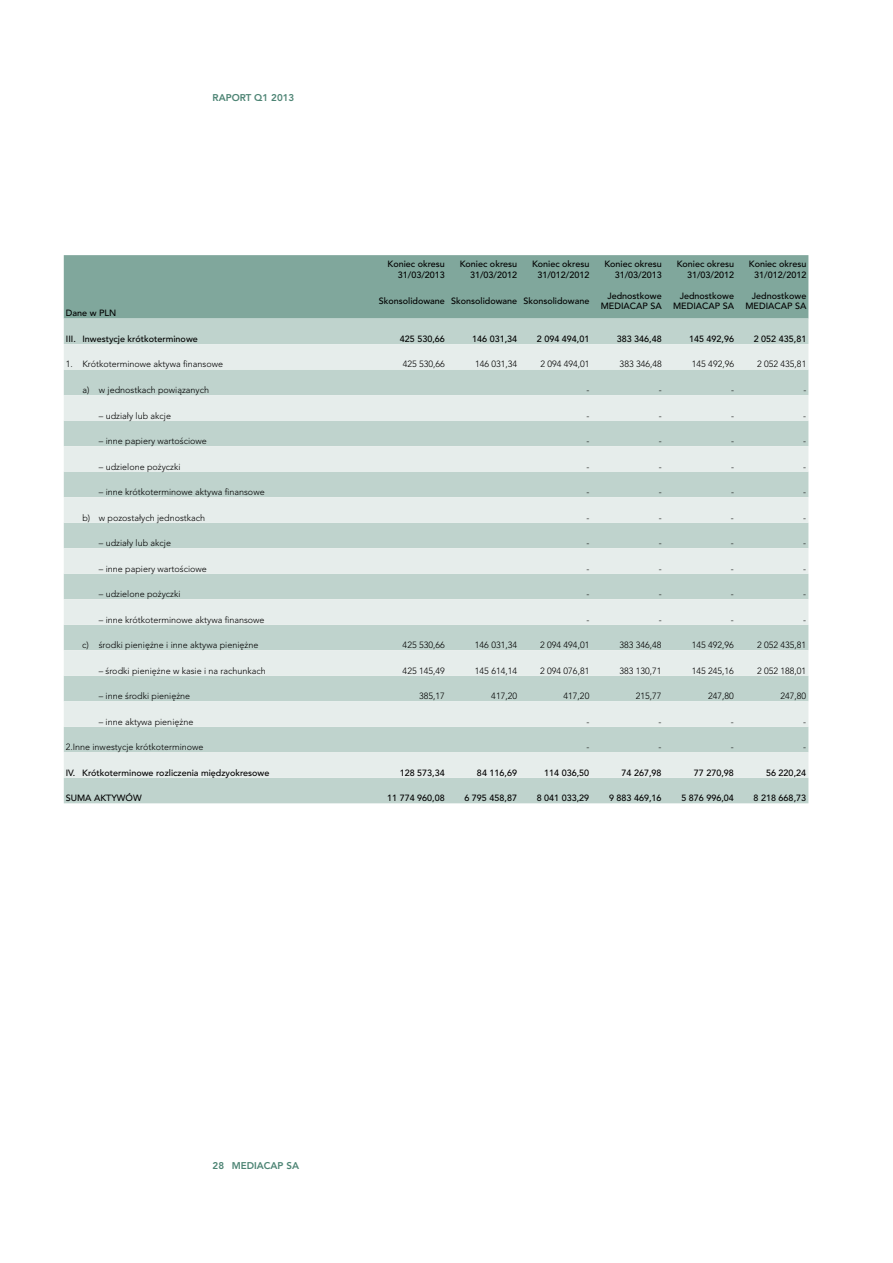
<style>
.page{position:relative;width:893px;height:1263px;background:#fff}
.page>*{position:absolute;margin:0;border:0;box-sizing:border-box;transform-origin:0 0}
.t1{font:800 9.75px "Avenir LT Pro";color:#4d8474}
.t2{font:300 9px "Avenir LT Pro";color:#000}
.t3{font:500 9px/10.5px "Avenir LT Pro";color:#000;text-align:right}
</style>
<div class="page">
<div style="left:64px;top:255px;width:744px;height:64px;background:#80a79c"></div>
<div style="left:64px;top:319px;width:744px;height:484px;background:#bfd3cd"></div>
<svg style="left:64px;top:344px;width:744px;height:434px;fill:#e6edeb"></svg>
<p class="t3" style="left:66px;top:308px;width:52px">Dane w PLN</p>
<p class="t1" style="left:213px;top:92px;width:83px">RAPORT Q1 2013</p>
<p class="t3" style="left:387px;top:259px;width:59px">Koniec okresu<br>31/03/2013</p>
<p class="t3" style="left:460px;top:259px;width:59px">Koniec okresu<br>31/03/2012</p>
<p class="t3" style="left:532px;top:259px;width:59px;text-align:center">Koniec okresu<br>31/012/2012</p>
<p class="t3" style="left:604px;top:259px;width:59px">Koniec okresu<br>31/03/2013</p>
<p class="t3" style="left:677px;top:259px;width:59px">Koniec okresu<br>31/03/2012</p>
<p class="t3" style="left:749px;top:259px;width:59px;text-align:center">Koniec okresu<br>31/012/2012</p>
<p class="t3" style="left:379px;top:296px;width:212px">Skonsolidowane Skonsolidowane Skonsolidowane</p>
<p class="t3" style="left:601px;top:291px;width:63px;text-align:left;text-indent:7px">Jednostkowe<br>MEDIACAP</p>
<p class="t3" style="left:650px;top:301px;width:13px">SA</p>
<p class="t3" style="left:673px;top:291px;width:63px;text-align:left;text-indent:7px">Jednostkowe<br>MEDIACAP</p>
<p class="t3" style="left:723px;top:301px;width:13px">SA</p>
<p class="t3" style="left:745px;top:291px;width:63px;text-align:left;text-indent:7px">Jednostkowe<br>MEDIACAP</p>
<p class="t3" style="left:795px;top:301px;width:13px">SA</p>
<p class="t3" style="left:66px;top:334px;width:133px">III. Inwestycje krótkoterminowe</p>
<p class="t3" style="left:400px;top:334px;width:47px">425 530,66</p>
<p class="t3" style="left:472px;top:334px;width:47px">146 031,34</p>
<p class="t3" style="left:537px;top:334px;width:54px">2 094 494,01</p>
<p class="t3" style="left:617px;top:334px;width:47px">383 346,48</p>
<p class="t3" style="left:689px;top:334px;width:47px">145 492,96</p>
<p class="t3" style="left:754px;top:334px;width:54px">2 052 435,81</p>
<p class="t2" style="left:66px;top:359px;width:159px">1. Krótkoterminowe aktywa finansowe</p>
<p class="t2" style="left:403px;top:359px;width:44px">425 530,66</p>
<p class="t2" style="left:475px;top:359px;width:44px">146 031,34</p>
<p class="t2" style="left:540px;top:359px;width:51px">2 094 494,01</p>
<p class="t2" style="left:620px;top:359px;width:44px">383 346,48</p>
<p class="t2" style="left:692px;top:359px;width:44px">145 492,96</p>
<p class="t2" style="left:757px;top:359px;width:51px">2 052 435,81</p>
<p class="t2" style="left:82px;top:385px;width:128px">a) w jednostkach powiązanych</p>
<p class="t2" style="left:586px;top:385px;width:4px">-</p>
<p class="t2" style="left:659px;top:385px;width:4px">-</p>
<p class="t2" style="left:731px;top:385px;width:4px">-</p>
<p class="t2" style="left:803px;top:385px;width:4px">-</p>
<p class="t2" style="left:99px;top:410px;width:74px">– udziały lub akcje</p>
<p class="t2" style="left:586px;top:410px;width:4px">-</p>
<p class="t2" style="left:659px;top:410px;width:4px">-</p>
<p class="t2" style="left:731px;top:410px;width:4px">-</p>
<p class="t2" style="left:803px;top:410px;width:4px">-</p>
<p class="t2" style="left:99px;top:436px;width:110px">– inne papiery wartościowe</p>
<p class="t2" style="left:586px;top:436px;width:4px">-</p>
<p class="t2" style="left:659px;top:436px;width:4px">-</p>
<p class="t2" style="left:731px;top:436px;width:4px">-</p>
<p class="t2" style="left:803px;top:436px;width:4px">-</p>
<p class="t2" style="left:99px;top:461px;width:83px">– udzielone pożyczki</p>
<p class="t2" style="left:586px;top:461px;width:4px">-</p>
<p class="t2" style="left:659px;top:461px;width:4px">-</p>
<p class="t2" style="left:731px;top:461px;width:4px">-</p>
<p class="t2" style="left:803px;top:461px;width:4px">-</p>
<p class="t2" style="left:99px;top:487px;width:167px">– inne krótkoterminowe aktywa finansowe</p>
<p class="t2" style="left:586px;top:487px;width:4px">-</p>
<p class="t2" style="left:659px;top:487px;width:4px">-</p>
<p class="t2" style="left:731px;top:487px;width:4px">-</p>
<p class="t2" style="left:803px;top:487px;width:4px">-</p>
<p class="t2" style="left:82px;top:512px;width:124px">b) w pozostałych jednostkach</p>
<p class="t2" style="left:586px;top:512px;width:4px">-</p>
<p class="t2" style="left:659px;top:512px;width:4px">-</p>
<p class="t2" style="left:731px;top:512px;width:4px">-</p>
<p class="t2" style="left:803px;top:512px;width:4px">-</p>
<p class="t2" style="left:99px;top:538px;width:74px">– udziały lub akcje</p>
<p class="t2" style="left:586px;top:538px;width:4px">-</p>
<p class="t2" style="left:659px;top:538px;width:4px">-</p>
<p class="t2" style="left:731px;top:538px;width:4px">-</p>
<p class="t2" style="left:803px;top:538px;width:4px">-</p>
<p class="t2" style="left:99px;top:563px;width:110px">– inne papiery wartościowe</p>
<p class="t2" style="left:586px;top:563px;width:4px">-</p>
<p class="t2" style="left:659px;top:563px;width:4px">-</p>
<p class="t2" style="left:731px;top:563px;width:4px">-</p>
<p class="t2" style="left:803px;top:563px;width:4px">-</p>
<p class="t2" style="left:99px;top:589px;width:83px">– udzielone pożyczki</p>
<p class="t2" style="left:586px;top:589px;width:4px">-</p>
<p class="t2" style="left:659px;top:589px;width:4px">-</p>
<p class="t2" style="left:731px;top:589px;width:4px">-</p>
<p class="t2" style="left:803px;top:589px;width:4px">-</p>
<p class="t2" style="left:99px;top:614px;width:167px">– inne krótkoterminowe aktywa finansowe</p>
<p class="t2" style="left:586px;top:614px;width:4px">-</p>
<p class="t2" style="left:659px;top:614px;width:4px">-</p>
<p class="t2" style="left:731px;top:614px;width:4px">-</p>
<p class="t2" style="left:803px;top:614px;width:4px">-</p>
<p class="t2" style="left:82px;top:640px;width:178px">c) środki pieniężne i inne aktywa pieniężne</p>
<p class="t2" style="left:403px;top:640px;width:44px">425 530,66</p>
<p class="t2" style="left:475px;top:640px;width:44px">146 031,34</p>
<p class="t2" style="left:540px;top:640px;width:51px">2 094 494,01</p>
<p class="t2" style="left:619px;top:640px;width:44px">383 346,48</p>
<p class="t2" style="left:692px;top:640px;width:44px">145 492,96</p>
<p class="t2" style="left:757px;top:640px;width:51px">2 052 435,81</p>
<p class="t2" style="left:99px;top:665px;width:169px">– środki pieniężne w kasie i na rachunkach</p>
<p class="t2" style="left:403px;top:665px;width:44px">425 145,49</p>
<p class="t2" style="left:475px;top:665px;width:44px">145 614,14</p>
<p class="t2" style="left:540px;top:665px;width:51px">2 094 076,81</p>
<p class="t2" style="left:619px;top:665px;width:44px">383 130,71</p>
<p class="t2" style="left:692px;top:665px;width:44px">145 245,16</p>
<p class="t2" style="left:757px;top:665px;width:51px">2 052 188,01</p>
<p class="t2" style="left:99px;top:691px;width:93px">– inne środki pieniężne</p>
<p class="t2" style="left:419px;top:691px;width:27px">385,17</p>
<p class="t2" style="left:491px;top:691px;width:27px">417,20</p>
<p class="t2" style="left:564px;top:691px;width:27px">417,20</p>
<p class="t2" style="left:636px;top:691px;width:27px">215,77</p>
<p class="t2" style="left:708px;top:691px;width:27px">247,80</p>
<p class="t2" style="left:780px;top:691px;width:27px">247,80</p>
<p class="t2" style="left:99px;top:716px;width:96px">– inne aktywa pieniężne</p>
<p class="t2" style="left:586px;top:716px;width:4px">-</p>
<p class="t2" style="left:659px;top:716px;width:4px">-</p>
<p class="t2" style="left:731px;top:716px;width:4px">-</p>
<p class="t2" style="left:803px;top:716px;width:4px">-</p>
<p class="t2" style="left:66px;top:742px;width:139px">2.Inne inwestycje krótkoterminowe</p>
<p class="t2" style="left:586px;top:742px;width:4px">-</p>
<p class="t2" style="left:659px;top:742px;width:4px">-</p>
<p class="t2" style="left:731px;top:742px;width:4px">-</p>
<p class="t2" style="left:803px;top:742px;width:4px">-</p>
<p class="t3" style="left:66px;top:767px;width:205px">IV. Krótkoterminowe rozliczenia międzyokresowe</p>
<p class="t3" style="left:400px;top:767px;width:47px">128 573,34</p>
<p class="t3" style="left:477px;top:767px;width:42px">84 116,69</p>
<p class="t3" style="left:544px;top:767px;width:47px">114 036,50</p>
<p class="t3" style="left:622px;top:767px;width:42px">74 267,98</p>
<p class="t3" style="left:694px;top:767px;width:42px">77 270,98</p>
<p class="t3" style="left:766px;top:767px;width:42px">56 220,24</p>
<p class="t3" style="left:66px;top:793px;width:77px">SUMA AKTYWÓW</p>
<p class="t3" style="left:387px;top:793px;width:59px">11 774 960,08</p>
<p class="t3" style="left:464px;top:793px;width:54px">6 795 458,87</p>
<p class="t3" style="left:537px;top:793px;width:54px">8 041 033,29</p>
<p class="t3" style="left:609px;top:793px;width:54px">9 883 469,16</p>
<p class="t3" style="left:681px;top:793px;width:54px">5 876 996,04</p>
<p class="t3" style="left:754px;top:793px;width:54px">8 218 668,73</p>
<p class="t1" style="left:213px;top:1160px;width:88px">28 MEDIACAP SA</p>
</div>
